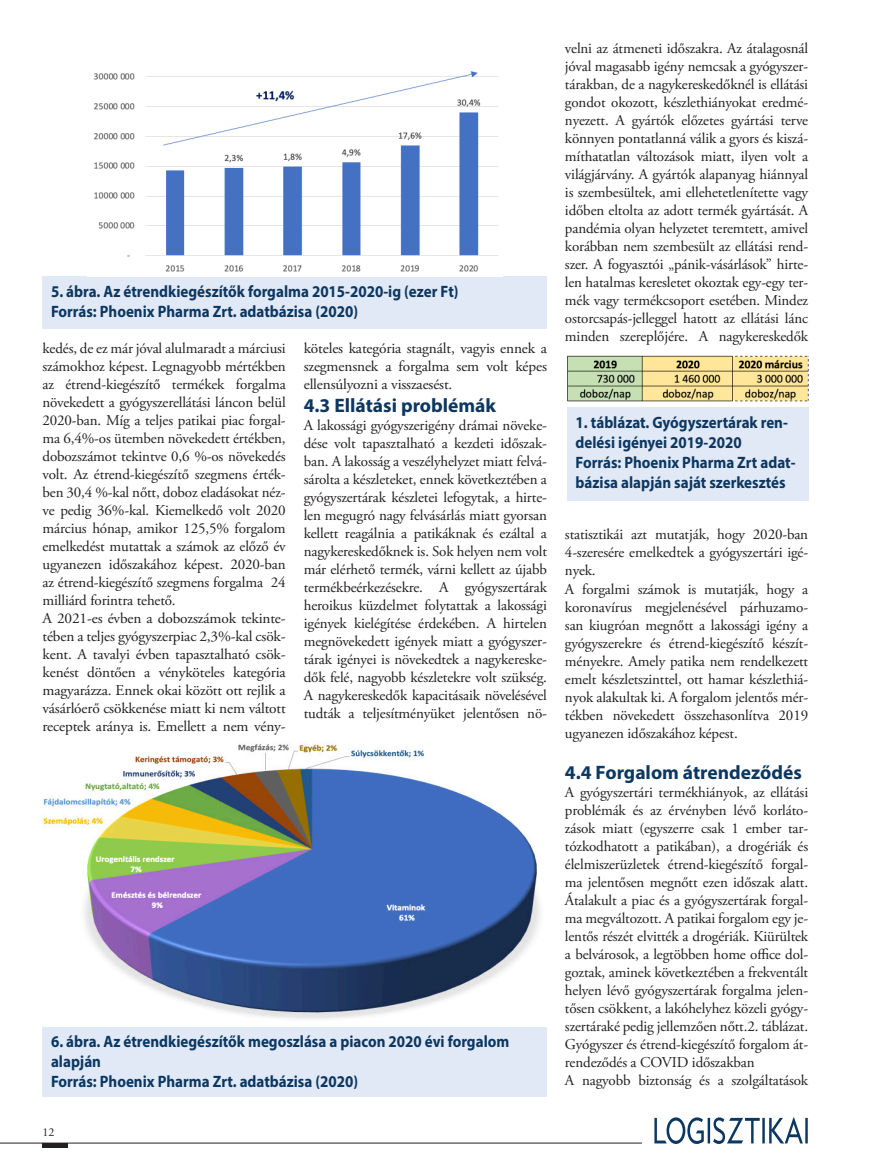
<style>
.page{position:relative;width:872px;height:1161px;background:#fff}
.page>*{position:absolute;margin:0;border:0;box-sizing:border-box;transform-origin:0 0}
.FEJEZETCÍM_2{font:700 19.5px "Myriad Pro";color:#0c3761}
.t1{font:700 16.5px/19.8px "Myriad Pro";color:#0c3761;scale:.91 1}
.Cikk_bekezdés_HU{font:15px/18px "Adobe Garamond Pro";letter-spacing:-.01em;color:#231f20;text-align:justify}
.t2{font:12px "Adobe Garamond Pro";color:#231f20}
</style>
<div class="page">
<hr style="left:0;top:1143px;width:641px;height:1px;background:#231f20">
<hr style="left:43px;top:1143px;width:25px;height:4px;background:#231f20">
<svg style="left:654px;top:1117px;width:153px;height:27px"></svg>
<div style="left:43px;top:276px;width:504px;height:53px;background:#e1e9f6"></div>
<img style="left:93px;top:71px;width:405px;height:201px">
<div style="left:43px;top:1026px;width:504px;height:71px;background:#e1e9f6"></div>
<img style="left:43px;top:742px;width:497px;height:277px">
<img style="left:567px;top:355px;width:242px;height:47px">
<div style="left:567px;top:407px;width:241px;height:94px;background:#e1e9f6"></div>
<p class="t1" style="left:51px;top:281px;width:449px">5. ábra. Az étrendkiegészítők forgalma 2015-2020-ig (ezer Ft)</p>
<p class="t1" style="left:51px;top:301px;width:339px">Forrás: Phoenix Pharma Zrt. adatbázisa (2020)</p>
<p class="Cikk_bekezdés_HU" style="left:43px;top:339px;width:245px">kedés, de ez már jóval alulmaradt a márciusi számokhoz képest. Legnagyobb mértékben az étrend-kiegészítő termékek forgalma növekedett a gyógyszerellátási láncon belül 2020-ban. Míg a teljes patikai piac forgal&shy;ma 6,4%-os ütemben növekedett értékben, dobozszámot tekintve 0,6 %-os növekedés volt. Az étrend-kiegészítő szegmens érték&shy;ben 30,4 %-kal nőtt, doboz eladásokat néz&shy;ve pedig 36%-kal. Kiemelkedő volt 2020 március hónap, amikor 125,5% forgalom emelkedést mutattak a számok az előző év ugyanezen időszakához képest. 2020-ban az étrend-kiegészítő szegmens forgalma 24 milliárd forintra tehető.</p>
<p class="Cikk_bekezdés_HU" style="left:43px;top:609px;width:245px">A 2021-es évben a dobozszámok tekinte&shy;tében a teljes gyógyszerpiac 2,3%-kal csök&shy;kent. A tavalyi évben tapasztalható csök&shy;kenést döntően a vényköteles kategória magyarázza. Ennek okai között ott rejlik a vásárlóerő csökkenése miatt ki nem váltott receptek aránya is. Emellett a nem vény-</p>
<p class="Cikk_bekezdés_HU" style="left:304px;top:339px;width:245px">köteles kategória stagnált, vagyis ennek a szegmensnek a forgalma sem volt képes ellensúlyozni a visszaesést.</p>
<p class="FEJEZETCÍM_2" style="left:304px;top:393px;width:194px">4.3 Ellátási problémák</p>
<p class="Cikk_bekezdés_HU" style="left:304px;top:417px;width:245px;text-align:left">A lakossági gyógyszerigény drámai növeke&shy;dése volt tapasztalható a kezdeti időszak&shy;ban. A lakosság a veszélyhelyzet miatt felvá&shy;sárolta a készleteket, ennek következtében a gyógyszertárak készletei lefogytak, a hirte&shy;len megugró nagy felvásárlás miatt gyorsan kellett reagálnia a patikáknak és ezáltal a nagykereskedőknek is. Sok helyen nem volt már elérhető termék, várni kellett az újabb termékbeérkezésekre. A gyógyszertárak heroikus küzdelmet folytattak a lakossági igények kielégítése érdekében. A hirtelen megnövekedett igények miatt a gyógyszer&shy;tárak igényei is növekedtek a nagykereske&shy;dők felé, nagyobb készletekre volt szükség.<br>A nagykereskedők kapacitásaik növelésével tudták a teljesítményüket jelentősen nö-</p>
<p class="t1" style="left:51px;top:1031px;width:505px">6. ábra. Az étrendkiegészítők megoszlása a piacon 2020 évi forgalom alapján</p>
<p class="t1" style="left:51px;top:1071px;width:339px">Forrás: Phoenix Pharma Zrt. adatbázisa (2020)</p>
<p class="t2" style="left:43px;top:1125px;width:13px">12</p>
<p class="Cikk_bekezdés_HU" style="left:565px;top:40px;width:245px">velni az átmeneti időszakra. Az átalagosnál jóval magasabb igény nemcsak a gyógyszer&shy;tárakban, de a nagykereskedőknél is ellátási gondot okozott, készlethiányokat eredmé&shy;nyezett. A gyártók előzetes gyártási terve könnyen pontatlanná válik a gyors és kiszá&shy;míthatatlan változások miatt, ilyen volt a világjárvány. A gyártók alapanyag hiánnyal is szembesültek, ami ellehetetlenítette vagy időben eltolta az adott termék gyártását. A pandémia olyan helyzetet teremtett, amivel korábban nem szembesült az ellátási rend&shy;szer. A fogyasztói „pánik-vásárlások” hirte&shy;len hatalmas keresletet okoztak egy-egy ter&shy;mék vagy termékcsoport esetében. Mindez ostorcsapás-jelleggel hatott az ellátási lánc minden szereplőjére. A nagykereskedők</p>
<p class="t1" style="left:575px;top:412px;width:235px">1. táblázat. Gyógyszertárak ren&shy;delési igényei 2019-2020</p>
<p class="t1" style="left:575px;top:452px;width:243px">Forrás: Phoenix Pharma Zrt adat&shy;bázisa alapján saját szerkesztés</p>
<p class="Cikk_bekezdés_HU" style="left:565px;top:526px;width:245px">statisztikái azt mutatják, hogy 2020-ban 4-szeresére emelkedtek a gyógyszertári igé&shy;nyek.</p>
<p class="Cikk_bekezdés_HU" style="left:565px;top:580px;width:245px">A forgalmi számok is mutatják, hogy a koronavírus megjelenésével párhuzamo&shy;san kiugróan megnőtt a lakossági igény a gyógyszerekre és étrend-kiegészítő készít&shy;ményekre. Amely patika nem rendelkezett emelt készletszinttel, ott hamar készlethiá&shy;nyok alakultak ki. A forgalom jelentős mér&shy;tékben növekedett összehasonlítva 2019 ugyanezen időszakához képest.</p>
<p class="FEJEZETCÍM_2" style="left:565px;top:760px;width:238px">4.4 Forgalom átrendeződés</p>
<p class="Cikk_bekezdés_HU" style="left:565px;top:784px;width:245px;text-align:left">A gyógyszertári termékhiányok, az ellátási problémák és az érvényben lévő korláto&shy;zások miatt (egyszerre csak 1 ember tar&shy;tózkodhatott a patikában), a drogériák és élelmiszerüzletek étrend-kiegészítő forgal&shy;ma jelentősen megnőtt ezen időszak alatt.<br>Átalakult a piac és a gyógyszertárak forgal&shy;ma megváltozott. A patikai forgalom egy je&shy;lentős részét elvitték a drogériák. Kiürültek a belvárosok, a legtöbben home office dol&shy;goztak, aminek következtében a frekventált helyen lévő gyógyszertárak forgalma jelen&shy;tősen csökkent, a lakóhelyhez közeli gyógy&shy;szertáraké pedig jellemzően nőtt.2. táblázat.<br>Gyógyszer és étrend-kiegészítő forgalom át&shy;rendeződés a COVID időszakban</p>
<p class="Cikk_bekezdés_HU" style="left:565px;top:1072px;width:245px">A nagyobb biztonság és a szolgáltatások</p>
</div>
